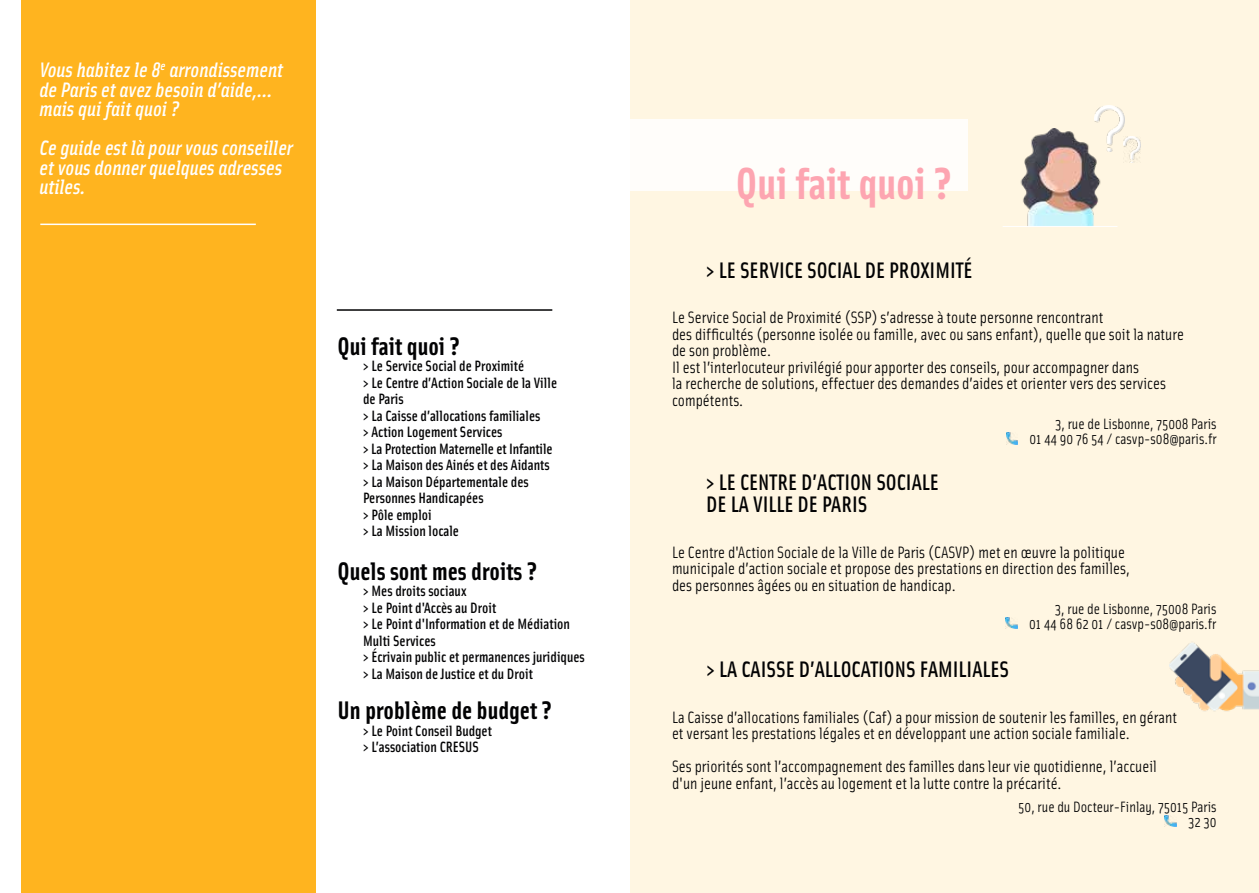
<style>
.page{position:relative;width:1259px;height:893px;background:#fff}
.page>*{position:absolute;margin:0;border:0;box-sizing:border-box;transform-origin:0 0}
.t1{font:700 45px "Solex";color:#fda5b1}
.t2{font:700 25.5px "Solex";color:#020203}
.t3{font:500 22.5px/22.5px "Solex";color:#020203}
.t4{font:italic 21px/19.5px "Solex Medium Lining";color:#fff}
.t5{font:16.5px/16.5px "Solex";color:#020203}
.t6{font:500 15px/16.5px "Solex";color:#020203}
.t7{font:15px/15px "Solex";color:#020203;text-align:right}
</style>
<div class="page">
<div style="left:21px;top:0;width:294px;height:893px;background:#ffb41f"></div>
<hr style="left:40px;top:224px;width:216px;height:1px;background:#fff">
<hr style="left:337px;top:309px;width:215px;height:2px;background:#020203">
<div style="left:629px;top:0;width:630px;height:893px;background:#fff6e2"></div>
<div style="left:629px;top:119px;width:339px;height:71px;background:#fff"></div>
<img style="left:1169px;top:642px;width:90px;height:69px">
<svg style="left:1006px;top:433px;width:11px;height:11px"></svg>
<svg style="left:1164px;top:815px;width:12px;height:12px"></svg>
<svg style="left:1005px;top:617px;width:12px;height:12px"></svg>
<img style="left:1020px;top:129px;width:81px;height:97px">
<hr style="left:1002px;top:226px;width:115px;height:1px;background:#fff">
<img style="left:1095px;top:105px;width:29px;height:47px">
<img style="left:1123px;top:137px;width:17px;height:25px">
<p class="t4" style="left:40px;top:59px;width:245px">Vous habitez le 8<sup>e</sup> arrondissement de Paris et avez besoin d’aide,... mais qui fait quoi ?</p>
<p class="t4" style="left:40px;top:137px;width:255px">Ce guide est là pour vous conseiller et vous donner quelques adresses utiles.</p>
<h2 class="t2" style="left:337px;top:329px;width:124px">Qui fait quoi ?</h2>
<p class="t6" style="left:363px;top:357px;width:196px">&gt; Le Service Social de Proximité<br>&gt; Le Centre d’Action Sociale de la Ville de Paris<br>&gt; La Caisse d’allocations familiales<br>&gt; Action Logement Services<br>&gt; La Protection Maternelle et Infantile &gt; La Maison des Ainés et des Aidants &gt; La Maison Départementale des<br>Personnes Handicapées<br>&gt; Pôle emploi<br>&gt; La Mission locale</p>
<h2 class="t2" style="left:337px;top:554px;width:201px">Quels sont mes droits ?</h2>
<p class="t6" style="left:363px;top:582px;width:223px">&gt; Mes droits sociaux<br>&gt; Le Point d'Accès au Droit<br>&gt; Le Point d'Information et de Médiation<br>Multi Services<br>&gt; Écrivain public et permanences juridiques &gt; La Maison de Justice et du Droit</p>
<h2 class="t2" style="left:337px;top:694px;width:216px">Un problème de budget ?</h2>
<p class="t6" style="left:363px;top:721px;width:130px">&gt; Le Point Conseil Budget &gt; L’association CRESUS</p>
<h1 class="t1" style="left:736px;top:154px;width:218px">Qui fait quoi ?</h1>
<h3 class="t3" style="left:706px;top:258px;width:268px">&gt; LE SERVICE SOCIAL DE PROXIMITÉ</h3>
<p class="t5" style="left:672px;top:309px;width:513px">Le Service Social de Proximité (SSP) s’adresse à toute personne rencontrant<br>des difficultés (personne isolée ou famille, avec ou sans enfant), quelle que soit la nature de son problème.<br>Il est l’interlocuteur privilégié pour apporter des conseils, pour accompagner dans<br>la recherche de solutions, effectuer des demandes d’aides et orienter vers des services compétents.</p>
<p class="t7" style="left:1029px;top:416px;width:189px">3, rue de Lisbonne, 75008 Paris<br>01 44 90 76 54 / casvp-s08@paris.fr</p>
<h3 class="t3" style="left:706px;top:470px;width:234px">&gt; LE CENTRE D’ACTION SOCIALE<br>DE LA VILLE DE PARIS</h3>
<p class="t5" style="left:672px;top:543px;width:459px">Le Centre d'Action Sociale de la Ville de Paris (CASVP) met en œuvre la politique municipale d’action sociale et propose des prestations en direction des familles, des personnes âgées ou en situation de handicap.</p>
<p class="t7" style="left:1029px;top:601px;width:189px">3, rue de Lisbonne, 75008 Paris<br>01 44 68 62 01 / casvp-s08@paris.fr</p>
<h3 class="t3" style="left:706px;top:657px;width:304px">&gt; LA CAISSE D’ALLOCATIONS FAMILIALES</h3>
<p class="t5" style="left:672px;top:708px;width:506px">La Caisse d’allocations familiales (Caf) a pour mission de soutenir les familles, en gérant et versant les prestations légales et en développant une action sociale familiale.</p>
<p class="t5" style="left:672px;top:758px;width:486px">Ses priorités sont l’accompagnement des familles dans leur vie quotidienne, l’accueil d'un jeune enfant, l’accès au logement et la lutte contre la précarité.</p>
<p class="t7" style="left:1018px;top:798px;width:200px">50, rue du Docteur-Finlay, 75015 Paris<br>32 30</p>
</div>
